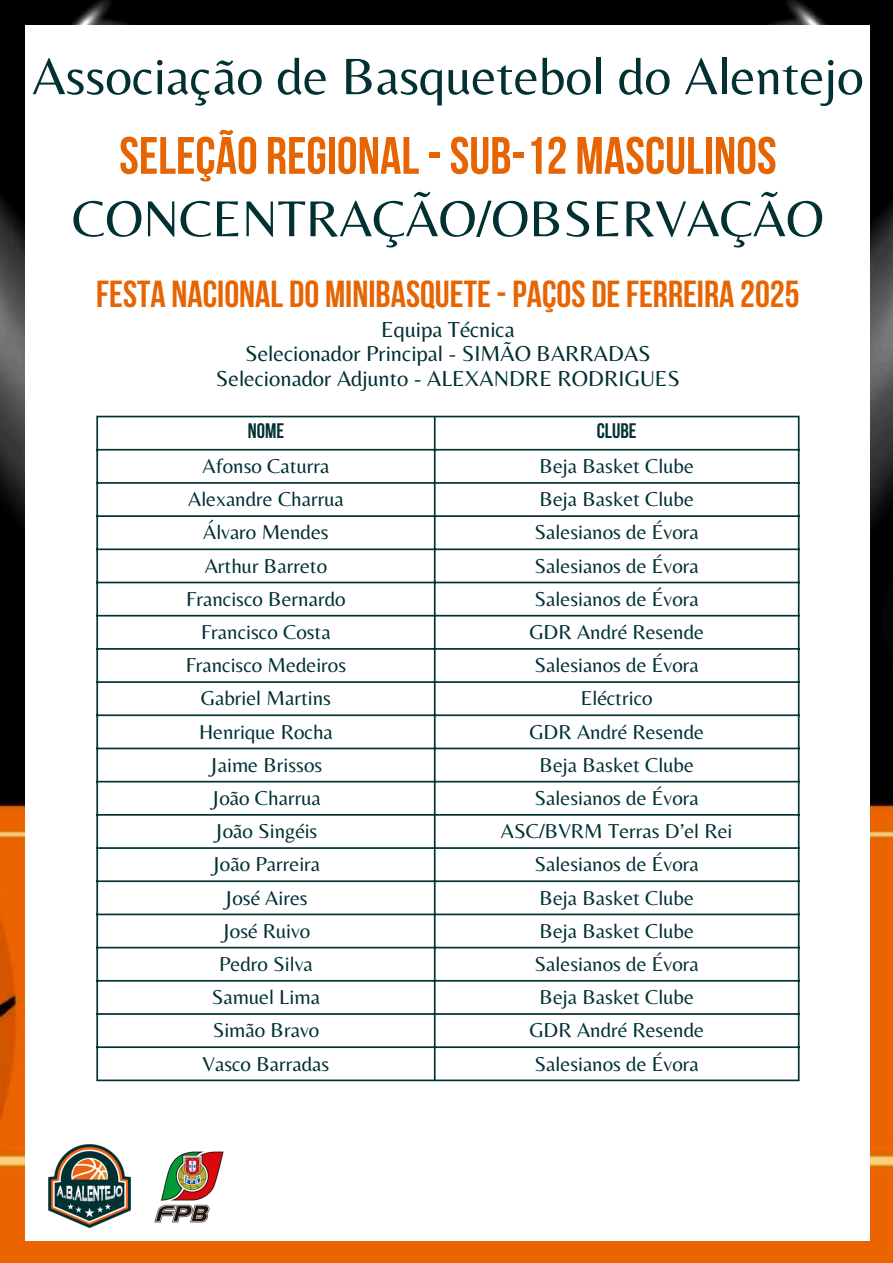
<style>
.page{position:relative;width:893px;height:1263px;background:#fff}
.page>*{position:absolute;margin:0;border:0;box-sizing:border-box;transform-origin:0 0}
.t1{font:53.25px "Belleza";color:#013133}
.t2{font:700 52.5px/62.4px "Bebas Neue";color:#e66401;text-align:center}
.t3{font:700 37.5px "Bebas Neue";color:#e66401}
.t4{font:22.5px "Belleza";color:#013133}
.t5{font:20.92px "Belleza";color:#013133}
.t6{font:700 20.92px "Bebas Neue";color:#013133}
.s1{font-family:"Belleza";font-weight:400;color:#013133}
</style>
<div class="page">
<img style="left:0;top:0;width:893px;height:1263px">
<div style="left:26px;top:25px;width:844px;height:1215px;background:#fff"></div>
<img style="left:48px;top:1144px;width:82px;height:83px">
<img style="left:154px;top:1151px;width:70px;height:72px">
<svg style="left:98px;top:417px;width:700px;height:662px"></svg>
<hr style="left:96px;top:417px;width:2px;height:662px;background:#013133">
<hr style="left:434px;top:417px;width:1px;height:662px;background:#013133">
<hr style="left:798px;top:417px;width:1px;height:662px;background:#013133">
<hr style="left:96px;top:416px;width:703px;height:1px;background:#013133">
<hr style="left:96px;top:449px;width:703px;height:2px;background:#013133">
<hr style="left:96px;top:482px;width:703px;height:2px;background:#013133">
<hr style="left:96px;top:515px;width:703px;height:2px;background:#013133">
<hr style="left:96px;top:548px;width:703px;height:2px;background:#013133">
<hr style="left:96px;top:582px;width:703px;height:1px;background:#013133">
<hr style="left:96px;top:615px;width:703px;height:1px;background:#013133">
<hr style="left:96px;top:648px;width:703px;height:2px;background:#013133">
<hr style="left:96px;top:681px;width:703px;height:2px;background:#013133">
<hr style="left:96px;top:714px;width:703px;height:2px;background:#013133">
<hr style="left:96px;top:748px;width:703px;height:1px;background:#013133">
<hr style="left:96px;top:781px;width:703px;height:1px;background:#013133">
<hr style="left:96px;top:814px;width:703px;height:2px;background:#013133">
<hr style="left:96px;top:847px;width:703px;height:2px;background:#013133">
<hr style="left:96px;top:880px;width:703px;height:2px;background:#013133">
<hr style="left:96px;top:913px;width:703px;height:2px;background:#013133">
<hr style="left:96px;top:947px;width:703px;height:1px;background:#013133">
<hr style="left:96px;top:980px;width:703px;height:2px;background:#013133">
<hr style="left:96px;top:1013px;width:703px;height:2px;background:#013133">
<hr style="left:96px;top:1046px;width:703px;height:2px;background:#013133">
<hr style="left:96px;top:1079px;width:703px;height:2px;background:#013133">
<h1 class="t1" style="left:32px;top:45px;width:833px">Associação de Basquetebol do Alentejo</h1>
<p class="t2" style="left:72px;top:129px;width:753px">SELEÇÃO REGIONAL-SUB-12 MASCULINOS<br><span class="s1">CONCENTRAÇÃO/OBSERVAÇÃO</span></p>
<h1 class="t3" style="left:96px;top:279px;width:705px">FESTA NACIONAL DO MINIBASQUETE-PAÇOS DEFERREIRA 2025</h1>
<p class="t4" style="left:381px;top:316px;width:135px">Equipa Técnica</p>
<p class="t4" style="left:245px;top:341px;width:407px">Selecionador Principal - SIMÃO BARRADAS</p>
<p class="t4" style="left:216px;top:365px;width:465px">Selecionador Adjunto - ALEXANDRE RODRIGUES</p>
<p class="t6" style="left:248px;top:422px;width:38px">NOME</p>
<p class="t6" style="left:597px;top:422px;width:41px">CLUBE</p>
<p class="t5" style="left:203px;top:454px;width:128px">Afonso Caturra</p>
<p class="t5" style="left:539px;top:454px;width:156px">Beja Basket Clube</p>
<p class="t5" style="left:188px;top:487px;width:157px">Alexandre Charrua</p>
<p class="t5" style="left:539px;top:487px;width:156px">Beja Basket Clube</p>
<p class="t5" style="left:203px;top:520px;width:127px">Álvaro Mendes</p>
<p class="t5" style="left:534px;top:520px;width:166px">Salesianos de Évora</p>
<p class="t5" style="left:205px;top:553px;width:124px">Arthur Barreto</p>
<p class="t5" style="left:534px;top:553px;width:166px">Salesianos de Évora</p>
<p class="t5" style="left:186px;top:586px;width:161px">Francisco Bernardo</p>
<p class="t5" style="left:534px;top:586px;width:166px">Salesianos de Évora</p>
<p class="t5" style="left:201px;top:620px;width:131px">Francisco Costa</p>
<p class="t5" style="left:529px;top:620px;width:176px">GDR André Resende</p>
<p class="t5" style="left:186px;top:653px;width:162px">Francisco Medeiros</p>
<p class="t5" style="left:534px;top:653px;width:166px">Salesianos de Évora</p>
<p class="t5" style="left:201px;top:686px;width:132px">Gabriel Martins</p>
<p class="t5" style="left:581px;top:686px;width:73px">Eléctrico</p>
<p class="t5" style="left:199px;top:719px;width:135px">Henrique Rocha</p>
<p class="t5" style="left:529px;top:719px;width:176px">GDR André Resende</p>
<p class="t5" style="left:210px;top:752px;width:114px">Jaime Brissos</p>
<p class="t5" style="left:539px;top:752px;width:156px">Beja Basket Clube</p>
<p class="t5" style="left:211px;top:785px;width:111px">João Charrua</p>
<p class="t5" style="left:534px;top:785px;width:166px">Salesianos de Évora</p>
<p class="t5" style="left:214px;top:819px;width:104px">João Singéis</p>
<p class="t5" style="left:501px;top:819px;width:233px">ASC/BVRM Terras D’el Rei</p>
<p class="t5" style="left:212px;top:852px;width:110px">João Parreira</p>
<p class="t5" style="left:534px;top:852px;width:166px">Salesianos de Évora</p>
<p class="t5" style="left:224px;top:885px;width:85px">José Aires</p>
<p class="t5" style="left:539px;top:885px;width:156px">Beja Basket Clube</p>
<p class="t5" style="left:222px;top:918px;width:90px">José Ruivo</p>
<p class="t5" style="left:539px;top:918px;width:156px">Beja Basket Clube</p>
<p class="t5" style="left:219px;top:951px;width:95px">Pedro Silva</p>
<p class="t5" style="left:534px;top:951px;width:166px">Salesianos de Évora</p>
<p class="t5" style="left:212px;top:985px;width:109px">Samuel Lima</p>
<p class="t5" style="left:539px;top:985px;width:156px">Beja Basket Clube</p>
<p class="t5" style="left:213px;top:1018px;width:108px">Simão Bravo</p>
<p class="t5" style="left:529px;top:1018px;width:176px">GDR André Resende</p>
<p class="t5" style="left:202px;top:1051px;width:128px">Vasco Barradas</p>
<p class="t5" style="left:534px;top:1051px;width:166px">Salesianos de Évora</p>
</div>
